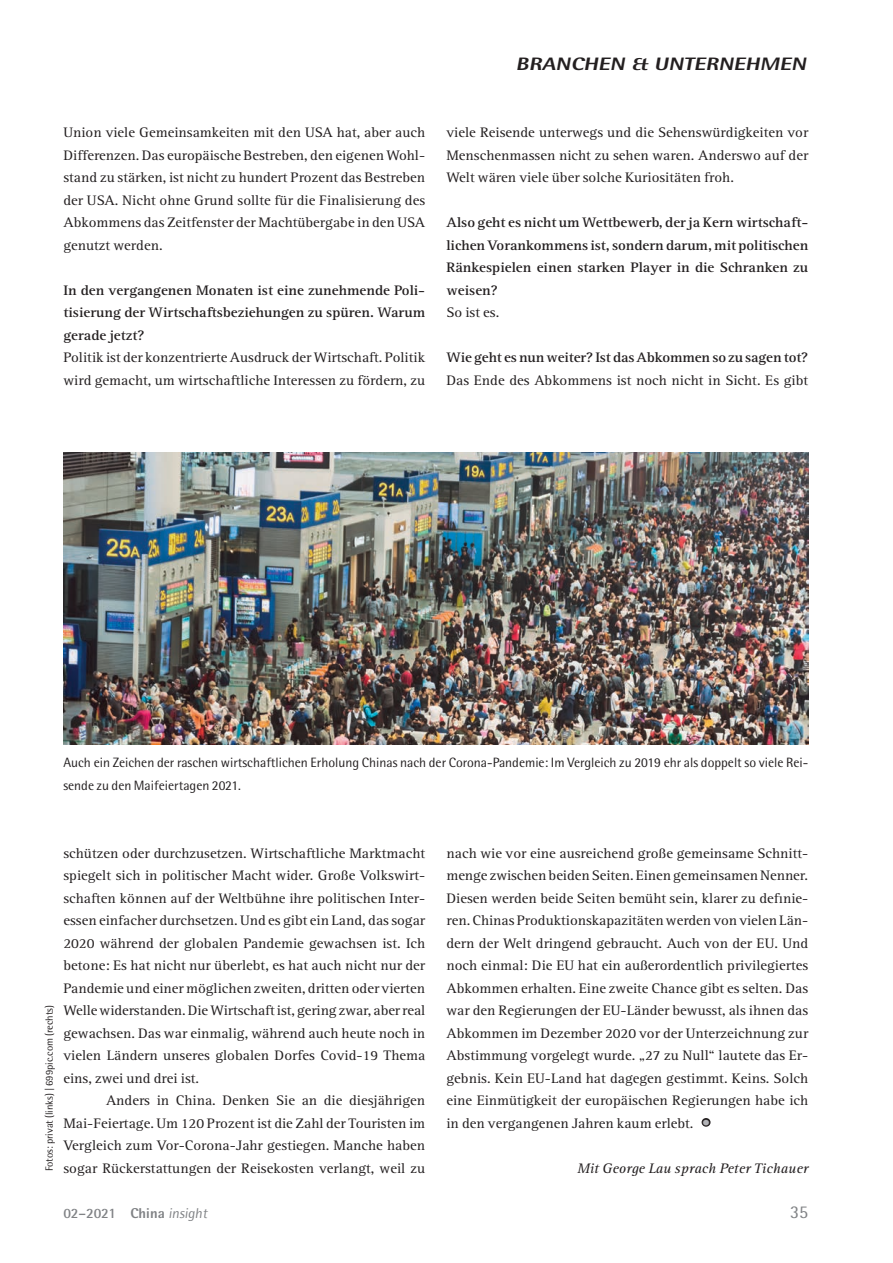
<style>
.page{position:relative;width:893px;height:1263px;background:#fff}
.page>*{position:absolute;margin:0;border:0;box-sizing:border-box;transform-origin:0 0}
.t1{font:italic 800 18px "Rotis Semi Sans";color:#231f20;scale:1.25 1}
.t2{font:18px "Rotis Semi Sans";color:#808285}
.t3{font:14.25px/22.5px "Rotis Serif";color:#231f20;text-align:justify;scale:1.05 1}
.t4{font:700 14.25px/22.5px "Rotis Serif";color:#231f20;text-align:justify;scale:1.05 1}
.t5{font:italic 14.25px "Rotis Serif";color:#231f20;scale:1.05 1}
.t6{font:700 14.25px "Rotis Semi Sans";letter-spacing:-.02em;color:#808285}
.t7{font:13.5px/22.5px "Rotis Semi Sans";color:#231f20}
.t8{font:10.5px "Rotis Semi Sans";color:#231f20}
.s1{font-family:"European Pi Three"}
.s2{font-weight:800}
.s3{font-weight:400}
</style>
<div class="page">
<img style="left:63px;top:452px;width:744px;height:292px">
<p class="t1" style="left:515px;top:53px;width:237px">BRANCHEN &amp; UNTERNEHMEN</p>
<p class="t3" style="left:63px;top:121px;width:346px">Union viele Gemeinsamkeiten mit den USA hat, aber auch Differenzen. Das europäische Bestreben, den eigenen Wohl&shy;stand zu stärken, ist nicht zu hundert Prozent das Bestreben der USA. Nicht ohne Grund sollte für die Finalisierung des Abkommens das Zeitfenster der Machtübergabe in den USA genutzt werden.</p>
<p class="t4" style="left:63px;top:279px;width:346px">In den vergangenen Monaten ist eine zunehmende Poli&shy;tisierung der Wirtschaftsbeziehungen zu spüren. Warum gerade jetzt?</p>
<p class="t3" style="left:63px;top:346px;width:346px">Politik ist der konzentrierte Ausdruck der Wirtschaft. Politik wird gemacht, um wirtschaftliche Interessen zu fördern, zu</p>
<p class="t3" style="left:446px;top:121px;width:346px">viele Reisende unterwegs und die Sehenswürdigkeiten vor Menschenmassen nicht zu sehen waren. Anderswo auf der Welt wären viele über solche Kuriositäten froh.</p>
<p class="t4" style="left:446px;top:211px;width:346px">Also geht es nicht um Wettbewerb, der ja Kern wirtschaft&shy;lichen Vorankommens ist, sondern darum, mit politischen Ränkespielen einen starken Player in die Schranken zu weisen?</p>
<p class="t3" style="left:446px;top:301px;width:52px">So ist es.</p>
<p class="t4" style="left:446px;top:346px;width:346px">Wie geht es nun weiter? Ist das Abkommen so zu sagen tot?</p>
<p class="t3" style="left:446px;top:369px;width:346px">Das Ende des Abkommens ist noch nicht in Sicht. Es gibt</p>
<p class="t7" style="left:63px;top:751px;width:746px">Auch ein Zeichen der raschen wirtschaftlichen Erholung Chinas nach der Corona-Pandemie: Im Vergleich zu 2019 ehr als doppelt so viele Rei&shy;sende zu den Maifeiertagen 2021.</p>
<p class="t8" style="left:43px;top:1170px;width:168px;rotate:-90deg">Fotos: privat (links) | 699pic.com (rechts)</p>
<p class="t3" style="left:63px;top:841px;width:346px">schützen oder durchzusetzen. Wirtschaftliche Marktmacht spiegelt sich in politischer Macht wider. Große Volkswirt&shy;schaften können auf der Weltbühne ihre politischen Inter&shy;essen einfacher durchsetzen. Und es gibt ein Land, das sogar 2020 während der globalen Pandemie gewachsen ist. Ich betone: Es hat nicht nur überlebt, es hat auch nicht nur der Pandemie und einer möglichen zweiten, dritten oder vierten Welle widerstanden. Die Wirtschaft ist, gering zwar, aber real gewachsen. Das war einmalig, während auch heute noch in vielen Ländern unseres globalen Dorfes Covid-19 Thema eins, zwei und drei ist.</p>
<p class="t3" style="left:63px;top:1089px;width:346px;text-indent:43px">Anders in China. Denken Sie an die diesjährigen Mai-Feiertage. Um 120 Prozent ist die Zahl der Touristen im Vergleich zum Vor-Corona-Jahr gestiegen. Manche haben sogar Rückerstattungen der Reisekosten verlangt, weil zu</p>
<p class="t3" style="left:446px;top:841px;width:346px">nach wie vor eine ausreichend große gemeinsame Schnitt&shy;menge zwischen beiden Seiten. Einen gemeinsamen Nenner.<br>Diesen werden beide Seiten bemüht sein, klarer zu definie&shy;ren. Chinas Produktionskapazitäten werden von vielen Län&shy;dern der Welt dringend gebraucht. Auch von der EU. Und noch einmal: Die EU hat ein außerordentlich privilegiertes Abkommen erhalten. Eine zweite Chance gibt es selten. Das war den Regierungen der EU-Länder bewusst, als ihnen das Abkommen im Dezember 2020 vor der Unterzeichnung zur Abstimmung vorgelegt wurde. „27 zu Null“ lautete das Er&shy;gebnis. Kein EU-Land hat dagegen gestimmt. Keins. Solch eine Einmütigkeit der europäischen Regierungen habe ich in den vergangenen Jahren kaum erlebt. <span class="s1">O</span></p>
<p class="t5" style="left:577px;top:1159px;width:221px">Mit George Lau sprach Peter Tichauer</p>
<p class="t6" style="left:63px;top:1203px;width:148px">02–2021 <span class="s2">China</span> <span class="s3">insight</span></p>
<p class="t2" style="left:789px;top:1200px;width:20px">35</p>
</div>
